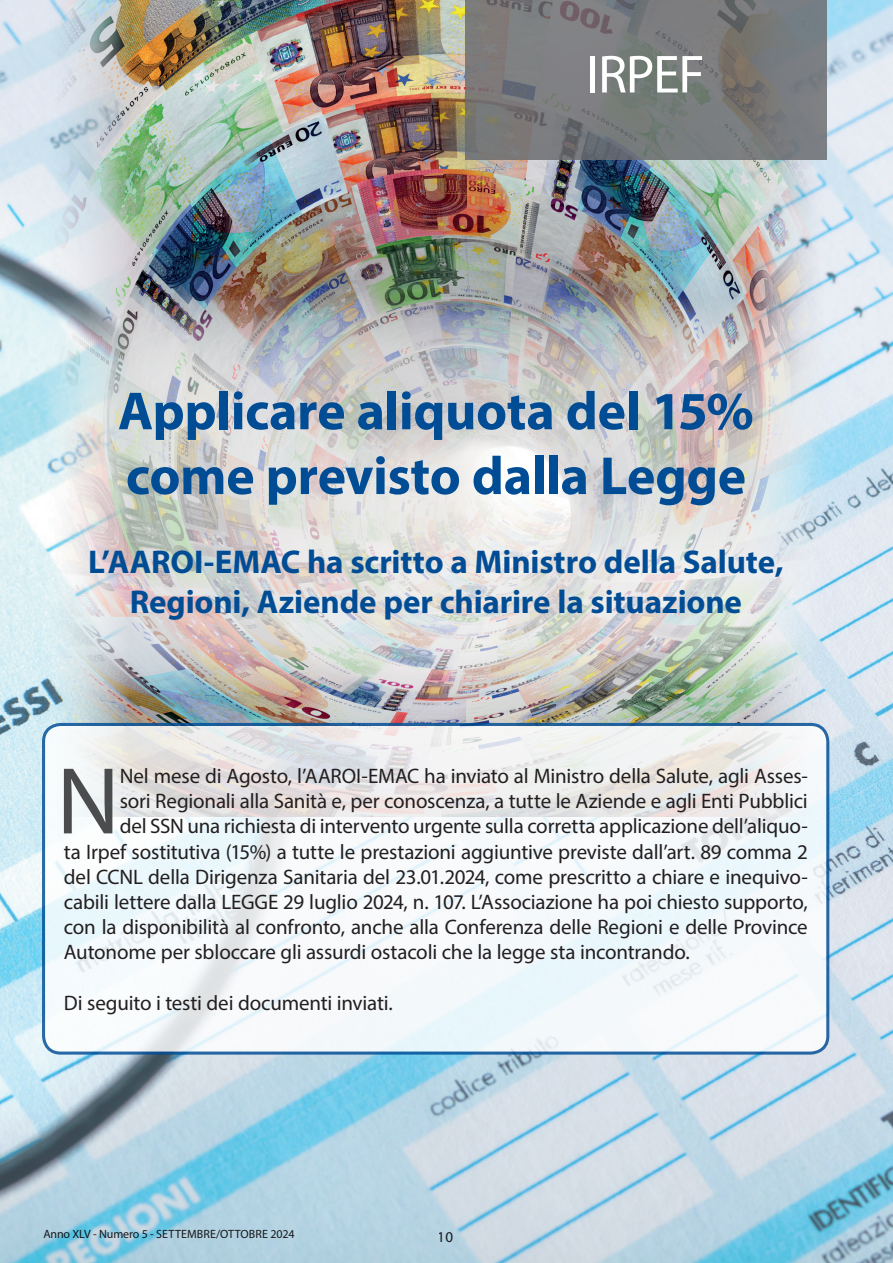
<style>
.page{position:relative;width:893px;height:1263px;background:#fff}
.page>*{position:absolute;margin:0;border:0;box-sizing:border-box;transform-origin:0 0}
.t1{font:95.85px "Myriad Pro";color:#4b4c4d}
.t2{font:700 54px/64.8px "Myriad Pro";letter-spacing:-.01em;color:#014d95}
.t3{font:54px "Myriad Pro";letter-spacing:-.025em;color:#fff}
.t4{font:700 33px/39.6px "Myriad Pro";letter-spacing:-.005em;color:#014d95;text-align:center}
.t5{font:21px "Myriad Pro";letter-spacing:-.01em;color:#231f20}
.t6{font:15px "Myriad Pro";color:#231f20}
.t7{font:12px "Myriad Pro";letter-spacing:-.01em;color:#231f20}
</style>
<div class="page">
<img style="left:0;top:0;width:893px;height:1263px">
<img style="left:45px;top:0;width:784px;height:736px">
<img style="left:42px;top:296px;width:784px;height:399px">
<svg style="left:44px;top:724px;width:784px;height:329px;fill:#f4f8fb"></svg>
<div style="left:42px;top:723px;width:787px;height:331px;border:3px solid #014d95;border-radius:17px"></div>
<svg style="left:465px;top:0;width:361px;height:159px;background:#78797a"></svg>
<h2 class="t3" style="left:586px;top:41px;width:120px">IRPEF</h2>
<h2 class="t2" style="left:118px;top:377px;width:637px">Applicare aliquota del 15% come previsto dalla Legge</h2>
<h3 class="t4" style="left:88px;top:541px;width:697px">L’AAROI-EMAC ha scritto a Ministro della Salute,<br>Regioni, Aziende per chiarire la situazione</h3>
<h1 class="t1" style="left:57px;top:742px;width:65px">N</h1>
<p class="t5" style="left:120px;top:763px;width:690px">Nel mese di Agosto, l’AAROI-EMAC ha inviato al Ministro della Salute, agli Asses-</p>
<p class="t5" style="left:120px;top:788px;width:690px">sori Regionali alla Sanità e, per conoscenza, a tutte le Aziende e agli Enti Pubblici</p>
<p class="t5" style="left:120px;top:813px;width:690px">del SSN una richiesta di intervento urgente sulla corretta applicazione dell’aliquo-</p>
<p class="t5" style="left:64px;top:838px;width:745px">ta Irpef sostitutiva (15%) a tutte le prestazioni aggiuntive previste dall’art. 89 comma 2</p>
<p class="t5" style="left:64px;top:864px;width:745px">del CCNL della Dirigenza Sanitaria del 23.01.2024, come prescritto a chiare e inequivo-</p>
<p class="t5" style="left:64px;top:889px;width:745px">cabili lettere dalla LEGGE 29 luglio 2024, n. 107. L’Associazione ha poi chiesto supporto,</p>
<p class="t5" style="left:64px;top:914px;width:745px">con la disponibilità al confronto, anche alla Conferenza delle Regioni e delle Province</p>
<p class="t5" style="left:64px;top:939px;width:627px">Autonome per sbloccare gli assurdi ostacoli che la legge sta incontrando.</p>
<p class="t5" style="left:64px;top:990px;width:330px">Di seguito i testi dei documenti inviati.</p>
<p class="t7" style="left:43px;top:1226px;width:253px">Anno XLV - Numero 5 - Settembre/ottobre 2024</p>
<p class="t6" style="left:438px;top:1228px;width:17px">10</p>
</div>
